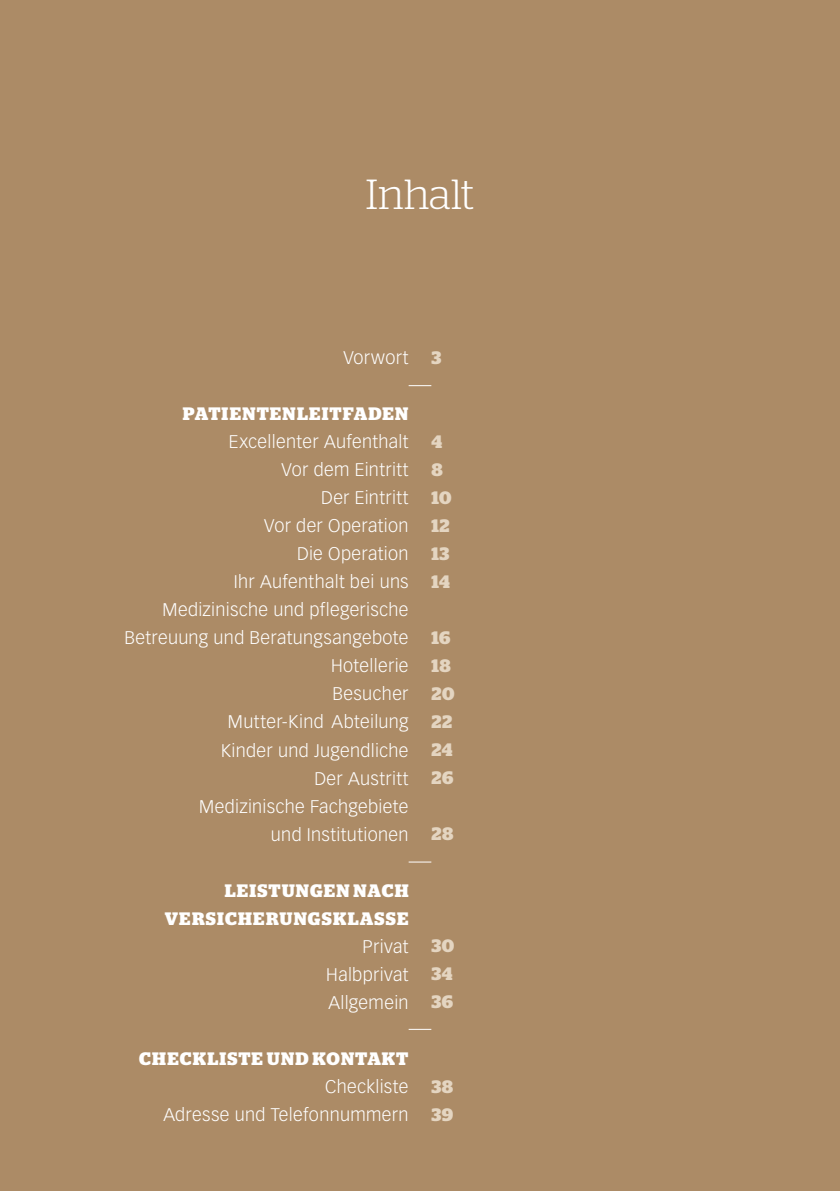
<style>
.page{position:relative;width:840px;height:1191px;background:#fff}
.page>*{position:absolute;margin:0;border:0;box-sizing:border-box;transform-origin:0 0}
.t1{font:300 42px "Stag";letter-spacing:.01em;color:#fff}
.t2{font:300 18px/28px "Vectora LT Std";letter-spacing:.02em;color:#fff;text-align:right}
.t3{font:700 18px/28px "Stag";letter-spacing:.06em;color:#fff;text-align:right}
.t4{font:700 18px/28px "Stag";letter-spacing:.03em;color:#e4d5c1}
</style>
<div class="page">
<div style="left:0;top:0;width:839px;height:1191px;background:#ac8b66"></div>
<svg style="left:408px;top:385px;width:23px;height:1px"></svg>
<svg style="left:409px;top:1028px;width:22px;height:1px"></svg>
<svg style="left:408px;top:861px;width:23px;height:1px"></svg>
<h1 class="t1" style="left:366px;top:171px;width:109px">Inhalt</h1>
<p class="t2" style="left:343px;top:344px;width:67px">Vorwort</p>
<p class="t3" style="left:183px;top:400px;width:227px">PATIENTENLEITFADEN</p>
<p class="t2" style="left:124px;top:428px;width:285px">Excellenter Aufenthalt<br>Vor dem Eintritt<br>Der Eintritt<br>Vor der Operation<br>Die Operation<br>Ihr Aufenthalt bei uns<br>Medizinische und pflegerische<br>Betreuung und Beratungsangebote<br>Hotellerie<br>Besucher<br>Mutter-Kind Abteilung<br>Kinder und Jugendliche<br>Der Austritt<br>Medizinische Fachgebiete<br>und Institutionen</p>
<p class="t3" style="left:165px;top:876px;width:245px">LEISTUNGEN NACH<br>VERSICHERUNGSKLASSE</p>
<p class="t2" style="left:326px;top:932px;width:84px;text-align:justify;text-indent:36px">Privat Halbprivat Allgemein</p>
<p class="t3" style="left:139px;top:1044px;width:270px">CHECKLISTE UND KONTAKT</p>
<p class="t2" style="left:163px;top:1072px;width:247px">Checkliste<br>Adresse und Telefonnummern</p>
<p class="t4" style="left:431px;top:344px;width:11px">3</p>
<p class="t4" style="left:431px;top:428px;width:22px">4<br>8<br>10<br>12<br>13<br>14</p>
<p class="t4" style="left:431px;top:624px;width:25px">16<br>18<br>20<br>22<br>24<br>26</p>
<p class="t4" style="left:431px;top:820px;width:24px">28</p>
<p class="t4" style="left:431px;top:932px;width:24px;text-align:justify">30<br>34<br>36</p>
<p class="t4" style="left:431px;top:1072px;width:23px">38<br>39</p>
</div>
